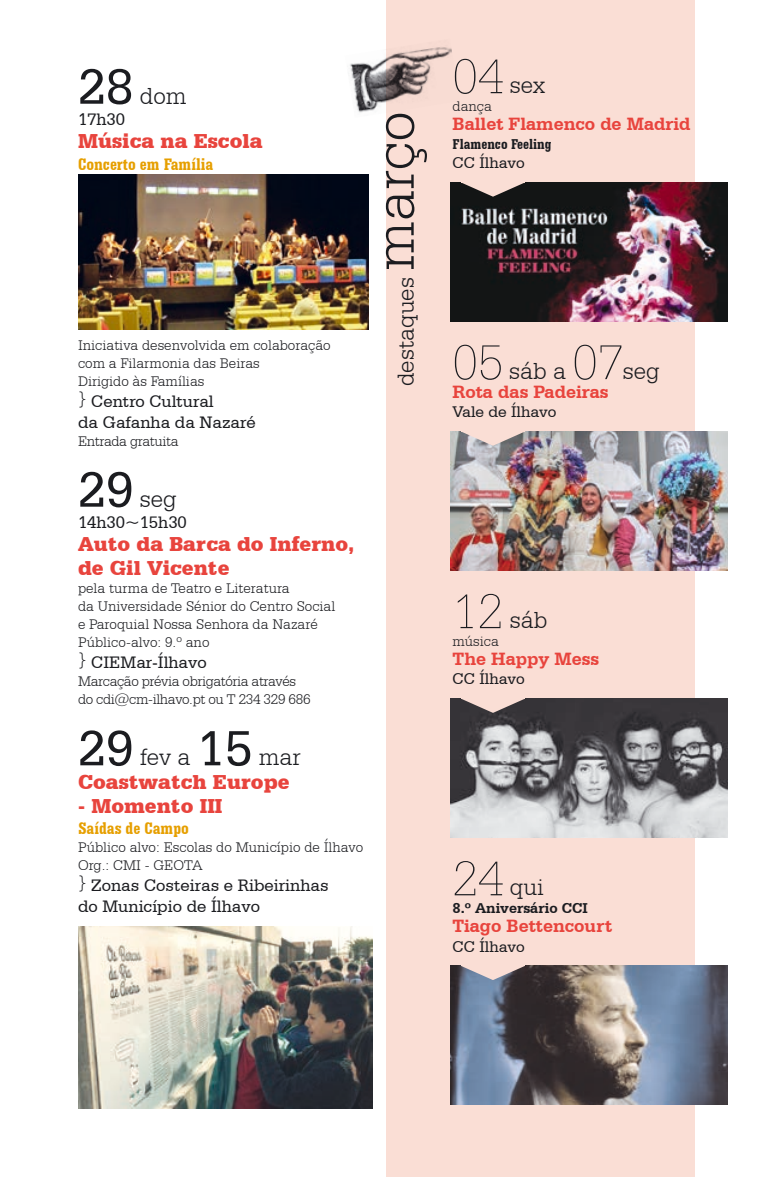
<style>
.page{position:relative;width:759px;height:1177px;background:#fff}
.page>*{position:absolute;margin:0;border:0;box-sizing:border-box;transform-origin:0 0}
.t1{font:300 60px "Serifa BT";color:#1b1c20}
.t2{font:300 25px "Serifa BT";color:#1b1c20}
.t3{font:900 21.25px/23.8px "Serifa BT";color:#e8443d}
.t4{font:700 18.75px "Serifa BT";color:#e8443d}
.t5{font:17.5px/21px "Serifa BT";color:#1b1c20}
.t6{font:700 condensed 17.5px "Serifa BT";color:#e69f00}
.t7{font:16.25px "Serifa BT";color:#1b1c20}
.t8{font:300 15px/18px "Serifa BT";color:#1b1c20}
.t9{font:300 15px/18px "Serifa BT";letter-spacing:-.025em;color:#1b1c20}
.t10{font:700 15px "Serifa BT";color:#1b1c20}
.t11{font:700 condensed 15px "Serifa BT";color:#1b1c20}
.s1{font-weight:400;font-size:52.5px}
.s2{font-weight:100;font-size:52.5px}
</style>
<div class="page">
<div style="left:386px;top:0;width:308px;height:1176px;background:#faded5"></div>
<img style="left:450px;top:182px;width:276px;height:139px">
<svg style="left:461px;top:182px;width:63px;height:15px"></svg>
<img style="left:450px;top:431px;width:276px;height:139px">
<svg style="left:461px;top:431px;width:63px;height:14px"></svg>
<img style="left:450px;top:698px;width:276px;height:139px">
<svg style="left:461px;top:698px;width:63px;height:15px"></svg>
<img style="left:350px;top:47px;width:102px;height:66px">
<img style="left:450px;top:965px;width:276px;height:139px">
<svg style="left:461px;top:965px;width:63px;height:15px"></svg>
<img style="left:78px;top:926px;width:294px;height:182px">
<img style="left:78px;top:174px;width:290px;height:156px">
<h2 class="t2" style="left:78px;top:81px;width:110px"><span class="s1">28</span> dom</h2>
<p class="t5" style="left:78px;top:108px;width:49px">17h30</p>
<h3 class="t3" style="left:78px;top:129px;width:186px">Música na Escola</h3>
<p class="t6" style="left:78px;top:153px;width:137px">Concerto em Família</p>
<p class="t8" style="left:78px;top:335px;width:254px">Iniciativa desenvolvida em colaboração com a Filarmonia das Beiras<br>Dirigido às Famílias</p>
<p class="t5" style="left:78px;top:390px;width:179px"><sup>}</sup> Centro Cultural<br>da Gafanha da Nazaré</p>
<p class="t9" style="left:78px;top:431px;width:102px">Entrada gratuita</p>
<h2 class="t2" style="left:78px;top:484px;width:100px"><span class="s1">29</span> seg</h2>
<p class="t5" style="left:78px;top:511px;width:110px">14h30~15h30</p>
<h3 class="t3" style="left:78px;top:532px;width:278px">Auto da Barca do Inferno, de Gil Vicente</h3>
<p class="t8" style="left:78px;top:579px;width:259px">pela turma de Teatro e Literatura<br>da Universidade Sénior do Centro Social e Paroquial Nossa Senhora da Nazaré<br>Público-alvo: 9.º ano</p>
<p class="t5" style="left:78px;top:651px;width:130px"><sup>}</sup> CIEMar-Ílhavo</p>
<p class="t9" style="left:78px;top:672px;width:234px">Marcação prévia obrigatória através do cdi@cm-ilhavo.pt ou T 234 329 686</p>
<h2 class="t2" style="left:78px;top:742px;width:224px"><span class="s1">29</span> fev a <span class="s1">15</span> mar</h2>
<h3 class="t3" style="left:78px;top:769px;width:213px">Coastwatch Europe</h3>
<h3 class="t3" style="left:78px;top:793px;width:146px">- Momento III</h3>
<p class="t6" style="left:78px;top:817px;width:112px">Saídas de Campo</p>
<p class="t8" style="left:78px;top:837px;width:287px">Público alvo: Escolas do Município de Ílhavo<br>Org.: CMI - GEOTA</p>
<p class="t5" style="left:78px;top:874px;width:252px"><sup>}</sup> Zonas Costeiras e Ribeirinhas do Município de Ílhavo</p>
<h1 class="t1" style="left:359px;top:271px;width:161px;rotate:-90deg">março</h1>
<h2 class="t2" style="left:391px;top:386px;width:110px;rotate:-90deg">destaques</h2>
<h2 class="t2" style="left:452px;top:71px;width:94px"><span class="s2">04</span> sex</h2>
<p class="t8" style="left:452px;top:97px;width:41px">dança</p>
<p class="t4" style="left:452px;top:112px;width:239px">Ballet Flamenco de Madrid</p>
<p class="t11" style="left:452px;top:135px;width:100px">Flamenco Feeling</p>
<p class="t7" style="left:452px;top:153px;width:74px">CC Ílhavo</p>
<h2 class="t2" style="left:452px;top:356px;width:208px"><span class="s2">05</span> sáb a <span class="s2">07</span>seg</h2>
<p class="t4" style="left:452px;top:380px;width:157px">Rota das Padeiras</p>
<p class="t7" style="left:452px;top:402px;width:105px">Vale de Ílhavo</p>
<h2 class="t2" style="left:452px;top:605px;width:96px"><span class="s2">12</span> sáb</h2>
<p class="t8" style="left:452px;top:632px;width:48px">música</p>
<p class="t4" style="left:452px;top:647px;width:148px">The Happy Mess</p>
<p class="t7" style="left:452px;top:669px;width:74px">CC Ílhavo</p>
<h2 class="t2" style="left:452px;top:872px;width:93px"><span class="s2">24</span> qui</h2>
<p class="t10" style="left:452px;top:899px;width:136px">8.º Aniversário CCI</p>
<p class="t4" style="left:452px;top:914px;width:161px">Tiago Bettencourt</p>
<p class="t7" style="left:452px;top:936px;width:74px">CC Ílhavo</p>
</div>
